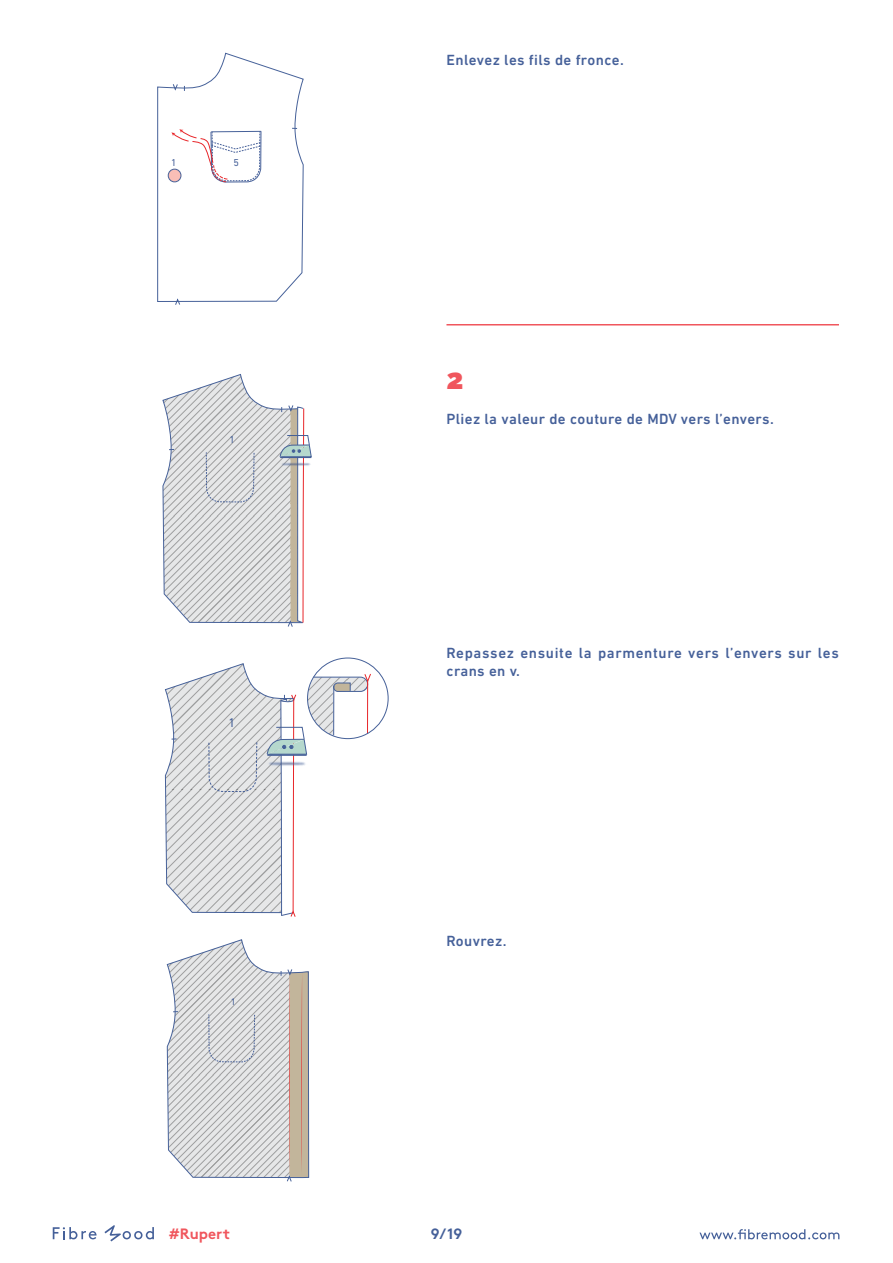
<style>
.page{position:relative;width:893px;height:1263px;background:#fff}
.page>*{position:absolute;margin:0;border:0;box-sizing:border-box;transform-origin:0 0}
.t1{font:900 28.5px "Raleway";color:#f0565d}
.t2{font:500 15px "DIN Next LT Pro";letter-spacing:.025em;color:#456099}
.t3{font:500 15px/18px "DIN Next LT Pro";letter-spacing:.045em;color:#456099}
.t4{font:700 15px "Brown";color:#f0565d}
.t5{font:700 15px "Brown";color:#456099}
.t6{font:12.9px "DIN Next LT Pro";color:#466199}
.t7{font:10.2px "DIN Next LT Pro";color:#466199}
.t8{font:9.75px "DIN Next LT Pro";color:#466199}
</style>
<div class="page">
<svg style="left:699px;top:1229px;width:140px;height:10px"></svg>
<svg style="left:53px;top:1227px;width:44px;height:12px"></svg>
<svg style="left:104px;top:1225px;width:50px;height:16px"></svg>
<hr style="left:446px;top:324px;width:393px;height:1px;background:#f0565d">
<svg style="left:157px;top:52px;width:147px;height:253px"></svg>
<svg style="left:162px;top:374px;width:148px;height:253px"></svg>
<img style="left:259px;top:441px;width:53px;height:47px">
<svg style="left:164px;top:663px;width:208px;height:254px"></svg>
<svg style="left:167px;top:939px;width:142px;height:243px;background:#d7d5d4"></svg>
<p class="t7" style="left:171px;top:157px;width:7px">1</p>
<p class="t7" style="left:233px;top:157px;width:7px">5</p>
<p class="t7" style="left:229px;top:433px;width:7px">1</p>
<p class="t6" style="left:228px;top:715px;width:8px">1</p>
<p class="t8" style="left:231px;top:996px;width:7px">1</p>
<p class="t2" style="left:446px;top:51px;width:179px">Enlevez les fils de fronce.</p>
<h1 class="t1" style="left:446px;top:363px;width:19px">2</h1>
<p class="t2" style="left:446px;top:410px;width:329px">Pliez la valeur de couture de MDV vers l’envers.</p>
<p class="t3" style="left:446px;top:644px;width:394px">Repassez ensuite la parmenture vers l’envers sur les crans en v.</p>
<p class="t2" style="left:446px;top:932px;width:62px">Rouvrez.</p>
<p class="t4" style="left:169px;top:1222px;width:63px">#Rupert</p>
<p class="t5" style="left:431px;top:1221px;width:33px">9/19</p>
</div>
